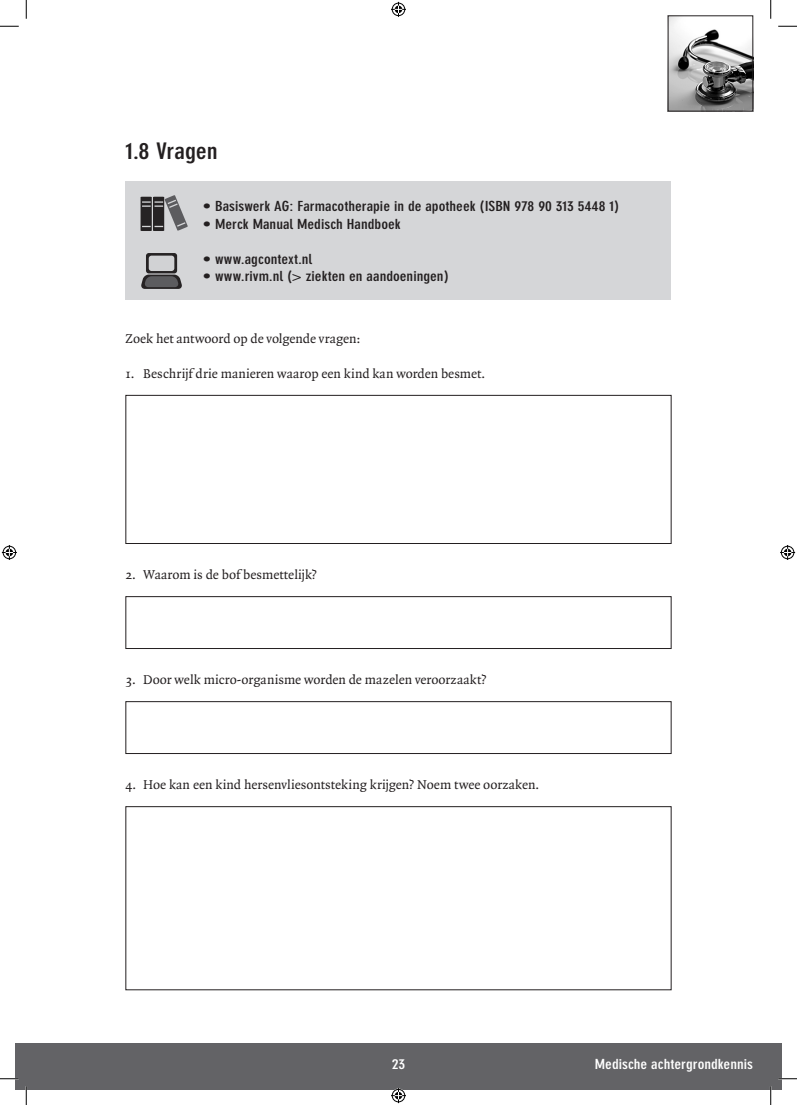
<style>
.page{position:relative;width:797px;height:1105px;background:#fff}
.page>*{position:absolute;margin:0;border:0;box-sizing:border-box;transform-origin:0 0}
.t1{font:700 condensed 22.5px "DIN Neuzeit Grotesk";letter-spacing:-.005em;color:#231f20;scale:1.2 1}
.t2{font:13.75px "Quadraat";color:#231f20}
.t3{font:700 condensed 13.75px "DIN Neuzeit Grotesk";color:#231f20;scale:1.2 1}
.t4{font:700 condensed 13.75px "DIN Neuzeit Grotesk";color:#fff;scale:1.2 1}
</style>
<div class="page">
<div style="left:16px;top:1043px;width:10px;height:46px;background:#636366"></div>
<div style="left:26px;top:1043px;width:755px;height:46px;background:#636366"></div>
<img style="left:670px;top:18px;width:81px;height:91px">
<div style="left:125px;top:182px;width:546px;height:118px;background:#d5d6d8"></div>
<svg style="left:140px;top:195px;width:48px;height:36px"></svg>
<svg style="left:141px;top:275px;width:41px;height:14px"></svg>
<svg style="left:146px;top:253px;width:31px;height:20px"></svg>
<div style="left:149px;top:256px;width:25px;height:15px;background:#d1d2d4;border-radius:3px"></div>
<div style="left:125px;top:395px;width:546px;height:149px;border:1px solid #231f20"></div>
<div style="left:125px;top:596px;width:546px;height:53px;border:1px solid #231f20"></div>
<div style="left:125px;top:701px;width:546px;height:53px;border:1px solid #231f20"></div>
<div style="left:125px;top:806px;width:546px;height:184px;border:1px solid #231f20"></div>
<svg style="left:0;top:25px;width:19px;height:2px"></svg>
<svg style="left:778px;top:25px;width:19px;height:2px"></svg>
<svg style="left:0;top:1078px;width:18px;height:1px"></svg>
<svg style="left:779px;top:1078px;width:18px;height:1px"></svg>
<svg style="left:25px;top:0;width:2px;height:19px"></svg>
<svg style="left:25px;top:1086px;width:2px;height:19px"></svg>
<svg style="left:770px;top:0;width:1px;height:19px"></svg>
<svg style="left:770px;top:1086px;width:1px;height:19px"></svg>
<svg style="left:391px;top:2px;width:15px;height:15px"></svg>
<svg style="left:391px;top:1088px;width:15px;height:15px"></svg>
<svg style="left:2px;top:545px;width:15px;height:15px"></svg>
<svg style="left:780px;top:545px;width:15px;height:15px"></svg>
<p class="t1" style="left:125px;top:142px;width:78px">1.8 Vragen</p>
<p class="t3" style="left:203px;top:201px;width:349px">• Basiswerk AG: Farmacotherapie in de apotheek (ISBN 978 90 313 5448 1)</p>
<p class="t3" style="left:203px;top:219px;width:166px">• Merck Manual Medisch Handboek</p>
<p class="t3" style="left:203px;top:254px;width:93px">• www.agcontext.nl</p>
<p class="t3" style="left:203px;top:271px;width:206px">• www.rivm.nl (&gt; ziekten en aandoeningen)</p>
<p class="t2" style="left:125px;top:333px;width:236px">Zoek het antwoord op de volgende vragen:</p>
<p class="t2" style="left:125px;top:368px;width:361px">1. Beschrijf drie manieren waarop een kind kan worden besmet.</p>
<p class="t2" style="left:125px;top:569px;width:193px">2. Waarom is de bof besmettelijk?</p>
<p class="t2" style="left:125px;top:674px;width:363px">3. Door welk micro-organisme worden de mazelen veroorzaakt?</p>
<p class="t2" style="left:125px;top:779px;width:415px">4. Hoe kan een kind hersenvliesontsteking krijgen? Noem twee oorzaken.</p>
<p class="t4" style="left:392px;top:1059px;width:13px">23</p>
<p class="t4" style="left:595px;top:1059px;width:133px">Medische achtergrondkennis</p>
</div>
